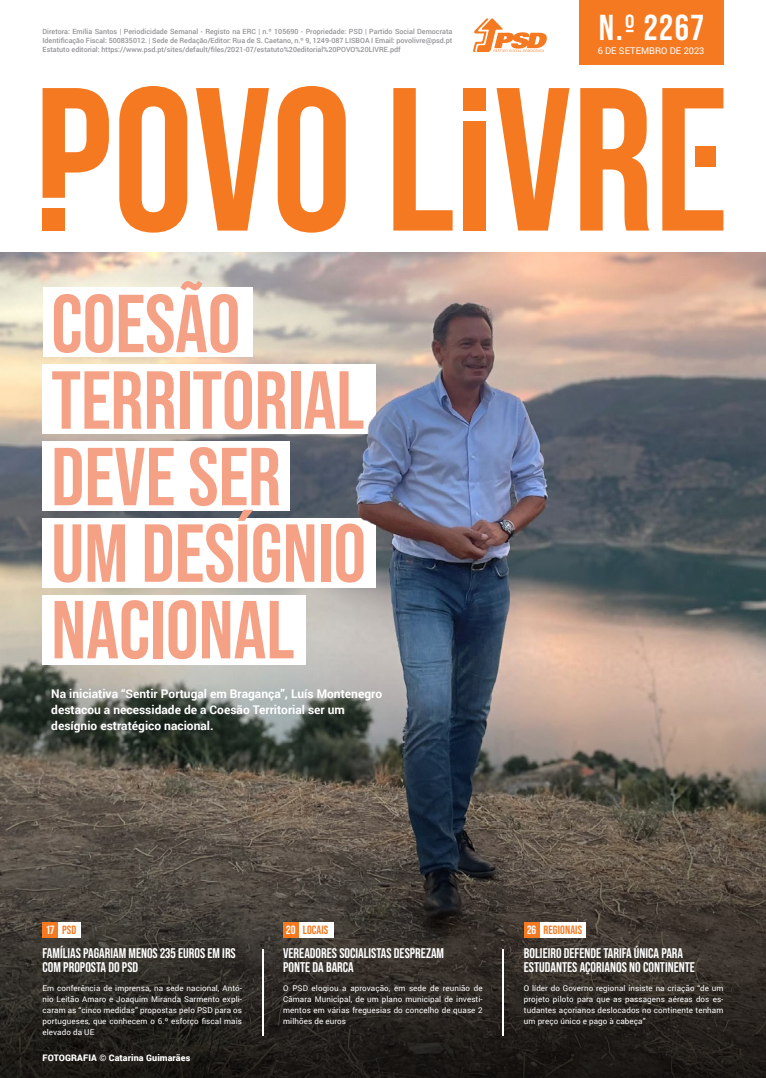
<style>
.page{position:relative;width:766px;height:1078px;background:#fff}
.page>*{position:absolute;margin:0;border:0;box-sizing:border-box;transform-origin:0 0}
.Heading1{font:700 81.9px/76.5px "Bebas Neue Pro";color:#f5a185}
.t1{font:700 36px "Bebas Neue Pro";color:#fff}
.PL_new_destaques_titulos{font:700 14px/14px "Bebas Neue Pro";color:#fff}
.PL_new_destaques_titulos-2{font:700 12px/16px "Roboto";color:#fff}
.t2{font:700 12px "Bebas Neue Pro";letter-spacing:.01em;color:#f47921}
.t3{font:700 12px "Bebas Neue Pro";color:#fff}
.t4{font:9.2px "Roboto";color:#fff}
.t5{font:900 9px "Roboto";letter-spacing:.01em;color:#fff}
.t6{font:8px/11px "Roboto";letter-spacing:.01em;color:#fff;text-align:justify}
.t7{font:500 7.1px/9px "Roboto";color:#929396;text-align:justify}
</style>
<div class="page">
<img style="left:0;top:252px;width:765px;height:389px">
<svg style="left:0;top:641px;width:765px;height:436px;background:#544e47"></svg>
<div style="left:578px;top:0;width:145px;height:64px;background:#f47921"></div>
<svg style="left:43px;top:88px;width:66px;height:110px"></svg>
<svg style="left:119px;top:86px;width:68px;height:146px"></svg>
<svg style="left:196px;top:88px;width:73px;height:142px"></svg>
<svg style="left:277px;top:86px;width:68px;height:146px"></svg>
<svg style="left:393px;top:88px;width:59px;height:142px"></svg>
<svg style="left:496px;top:88px;width:73px;height:142px"></svg>
<svg style="left:580px;top:88px;width:69px;height:142px"></svg>
<svg style="left:662px;top:88px;width:61px;height:142px"></svg>
<div style="left:463px;top:121px;width:22px;height:109px;background:#f47921"></div>
<div style="left:463px;top:88px;width:22px;height:22px;background:#f47921"></div>
<div style="left:43px;top:208px;width:22px;height:22px;background:#f47921"></div>
<svg style="left:473px;top:18px;width:74px;height:34px"></svg>
<div style="left:43px;top:288px;width:209px;height:69px;background:#fff"></div>
<div style="left:43px;top:441px;width:247px;height:69px;background:#fff"></div>
<div style="left:43px;top:364px;width:333px;height:69px;background:#fff"></div>
<div style="left:43px;top:518px;width:333px;height:69px;background:#fff"></div>
<div style="left:43px;top:595px;width:263px;height:69px;background:#fff"></div>
<hr style="left:262px;top:949px;width:1px;height:86px;background:#fff">
<hr style="left:502px;top:949px;width:2px;height:86px;background:#fff">
<div style="left:58px;top:921px;width:23px;height:16px;background:#fff"></div>
<div style="left:43px;top:921px;width:15px;height:16px;background:#f47921"></div>
<div style="left:539px;top:921px;width:47px;height:16px;background:#fff"></div>
<div style="left:523px;top:921px;width:16px;height:16px;background:#f47921"></div>
<div style="left:299px;top:921px;width:34px;height:16px;background:#fff"></div>
<div style="left:283px;top:921px;width:16px;height:16px;background:#f47921"></div>
<img style="left:252px;top:292px;width:513px;height:295px">
<p class="t7" style="left:43px;top:27px;width:411px">Diretora: Emília Santos | Periodicidade Semanal - Registo na ERC | n.º 105690 - Propriedade: PSD | Partido Social Democrata Identificação Fiscal: 500835012. | Sede de Redação/Editor: Rua de S. Caetano, n.º 9, 1249-087 LISBOA I Email: povolivre@psd.pt Estatuto editorial: https://www.psd.pt/sites/default/files/2021-07/estatuto%20editorial%20POVO%20LIVRE.pdf</p>
<p class="t1" style="left:598px;top:7px;width:106px">N.º 2267</p>
<p class="t4" style="left:597px;top:44px;width:108px">6 DE SETEMBRO DE 2023</p>
<p class="Heading1" style="left:51px;top:284px;width:314px">COESÃO<br>TERRITORIAL</p>
<p class="Heading1" style="left:51px;top:437px;width:316px">DEVE SER<br>UM DESÍGNIO<br>NACIONAL</p>
<p class="PL_new_destaques_titulos-2" style="left:51px;top:685px;width:332px">Na iniciativa “Sentir Portugal em Bragança”, Luís Montenegro destacou a necessidade de a Coesão Territorial ser um desígnio estratégico nacional.</p>
<p class="t3" style="left:46px;top:922px;width:9px">17</p>
<p class="t2" style="left:62px;top:922px;width:16px">PSD</p>
<p class="PL_new_destaques_titulos" style="left:43px;top:945px;width:195px">FAMÍLIAS PAGARIAM MENOS 235 EUROS EM IRS<br>COM PROPOSTA DO PSD</p>
<p class="t6" style="left:43px;top:982px;width:201px">Em conferência de imprensa, na sede nacional, Antó&shy;nio Leitão Amaro e Joaquim Miranda Sarmento expli&shy;caram as “cinco medidas” propostas pelo PSD para os portugueses, que conhecem o 6.º esforço fiscal mais elevado da UE</p>
<p class="t5" style="left:43px;top:1051px;width:149px">FOTOGRAFIA ©️ Catarina Guimarães</p>
<p class="t3" style="left:286px;top:922px;width:11px">20</p>
<p class="t2" style="left:303px;top:922px;width:27px">LOCAIS</p>
<p class="PL_new_destaques_titulos" style="left:283px;top:945px;width:162px">VEREADORES SOCIALISTAS DESPREZAM<br>PONTE DA BARCA</p>
<p class="t6" style="left:283px;top:982px;width:201px">O PSD elogiou a aprovação, em sede de reunião de Câmara Municipal, de um plano municipal de investi&shy;mentos em várias freguesias do concelho de quase 2 milhões de euros</p>
<p class="t3" style="left:527px;top:922px;width:11px">26</p>
<p class="t2" style="left:543px;top:922px;width:40px">REGIONAIS</p>
<p class="PL_new_destaques_titulos" style="left:523px;top:945px;width:172px">BOLIEIRO DEFENDE TARIFA ÚNICA PARA<br>ESTUDANTES AÇORIANOS NO CONTINENTE</p>
<p class="t6" style="left:523px;top:982px;width:201px">O líder do Governo regional insiste na criação “de um projeto piloto para que as passagens aéreas dos es&shy;tudantes açorianos deslocados no continente tenham um preço único e pago à cabeça”</p>
</div>
